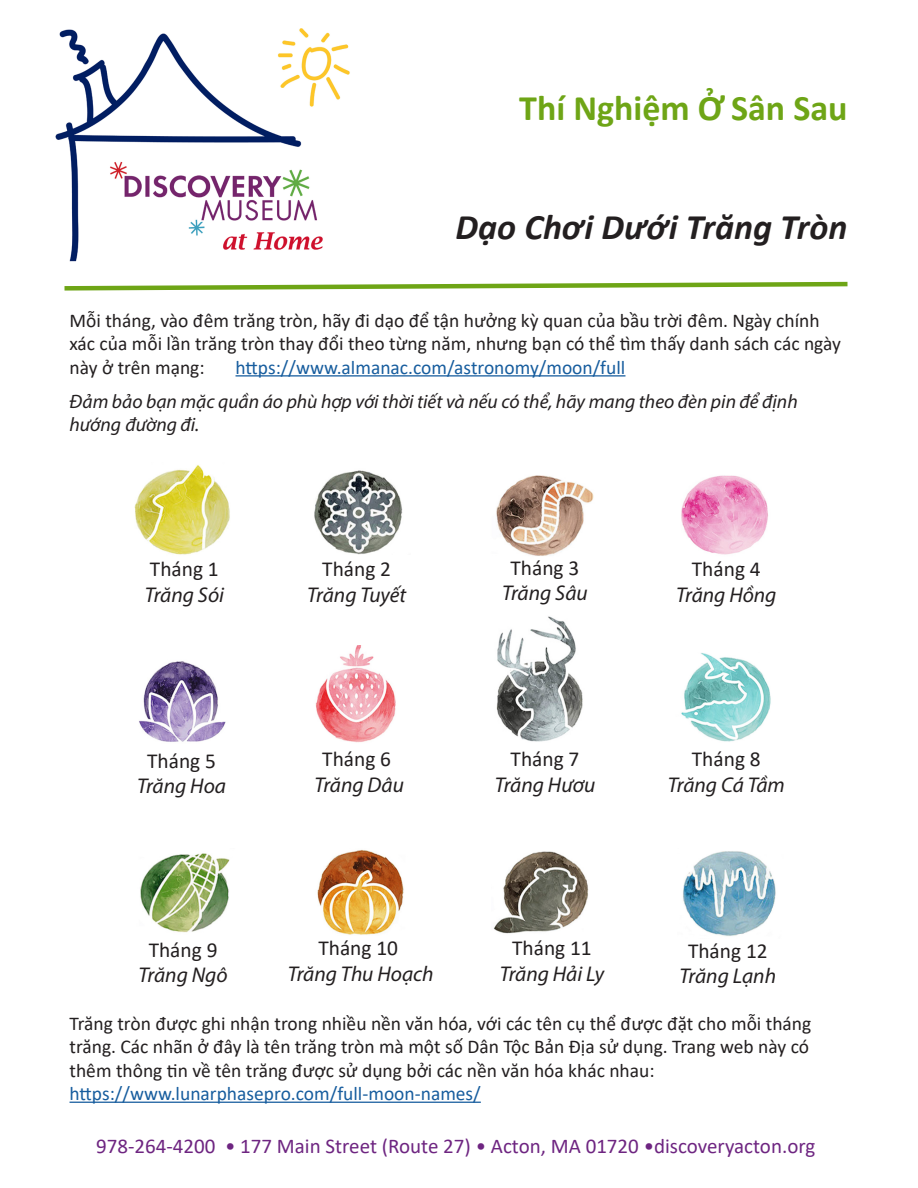
<style>
.page{position:relative;width:918px;height:1188px;background:#fff}
.page>*{position:absolute;margin:0;border:0;box-sizing:border-box;transform-origin:0 0}
.t1{font:italic 700 36px "Calibri";color:#231f20}
.t2{font:700 36px "Calibri";color:#6ea516}
.t3{font:italic 21.3px/25.7px "Myriad Pro";color:#231f20;text-align:center}
.t4{font:21.3px "Calibri";color:#231f20}
.t5{font:21px "Calibri";color:#6e2581}
.t6{font:19.5px/23.4px "Calibri";color:#231f20}
.t7{font:italic 19.5px/23.4px "Myriad Pro";color:#231f20}
.t8{font:19.5px "Calibri";color:#175d9e}
.s1{font-family:"Calibri";font-style:normal}
.s2{color:#175d9e}
</style>
<div class="page">
<img style="left:55px;top:28px;width:295px;height:234px">
<svg style="left:64px;top:281px;width:784px;height:10px"></svg>
<hr style="left:236px;top:375px;width:389px;height:2px;background:#175d9e">
<hr style="left:70px;top:1102px;width:411px;height:1px;background:#175d9e">
<img style="left:134px;top:465px;width:96px;height:90px">
<img style="left:681px;top:475px;width:87px;height:80px">
<img style="left:314px;top:470px;width:89px;height:85px">
<img style="left:496px;top:475px;width:98px;height:81px">
<img style="left:317px;top:850px;width:87px;height:85px">
<img style="left:140px;top:853px;width:90px;height:80px">
<img style="left:683px;top:851px;width:93px;height:85px">
<img style="left:494px;top:851px;width:95px;height:83px">
<img style="left:496px;top:616px;width:87px;height:126px">
<img style="left:681px;top:653px;width:90px;height:89px">
<img style="left:315px;top:646px;width:81px;height:97px">
<img style="left:139px;top:661px;width:87px;height:81px">
<p class="t2" style="left:519px;top:82px;width:330px">Thí Nghiệm Ở Sân Sau</p>
<p class="t1" style="left:456px;top:201px;width:393px">Dạo Chơi Dưới Trăng Tròn</p>
<p class="t6" style="left:70px;top:308px;width:773px">Mỗi tháng, vào đêm trăng tròn, hãy đi dạo để tận hưởng kỳ quan của bầu trời đêm. Ngày chính xác của mỗi lần trăng tròn thay đổi theo từng năm, nhưng bạn có thể tìm thấy danh sách các ngày này ở trên mạng:</p>
<p class="t8" style="left:236px;top:354px;width:391px">https://www.almanac.com/astronomy/moon/full</p>
<p class="t7" style="left:70px;top:389px;width:730px">Đảm bảo bạn mặc quần áo phù hợp với thời tiết và nếu có thể, hãy mang theo đèn pin để định hướng đường đi.</p>
<p class="t4" style="left:150px;top:554px;width:70px">Tháng 1</p>
<p class="t3" style="left:145px;top:581px;width:81px">Trăng Sói</p>
<p class="t4" style="left:147px;top:746px;width:70px">Tháng 5</p>
<p class="t3" style="left:137px;top:773px;width:90px">Trăng Hoa</p>
<p class="t3" style="left:307px;top:556px;width:100px"><span class="s1">Tháng 2<br></span>Trăng Tuyết</p>
<p class="t4" style="left:510px;top:553px;width:70px">Tháng 3</p>
<p class="t3" style="left:502px;top:580px;width:87px">Trăng Sâu</p>
<p class="t4" style="left:322px;top:744px;width:70px">Tháng 6</p>
<p class="t3" style="left:314px;top:771px;width:91px">Trăng Dâu</p>
<p class="t4" style="left:511px;top:744px;width:70px">Tháng 7</p>
<p class="t3" style="left:495px;top:772px;width:102px">Trăng Hươu</p>
<p class="t3" style="left:139px;top:936px;width:91px"><span class="s1">Tháng 9<br></span>Trăng Ngô</p>
<p class="t4" style="left:318px;top:933px;width:81px">Tháng 10</p>
<p class="t3" style="left:288px;top:960px;width:147px">Trăng Thu Hoạch</p>
<p class="t4" style="left:512px;top:933px;width:81px">Tháng 11</p>
<p class="t3" style="left:500px;top:960px;width:106px">Trăng Hải Ly</p>
<p class="t4" style="left:692px;top:554px;width:70px">Tháng 4</p>
<p class="t3" style="left:676px;top:581px;width:102px">Trăng Hồng</p>
<p class="t4" style="left:692px;top:744px;width:70px">Tháng 8</p>
<p class="t3" style="left:668px;top:771px;width:118px">Trăng Cá Tầm</p>
<p class="t4" style="left:688px;top:936px;width:81px">Tháng 12</p>
<p class="t3" style="left:680px;top:963px;width:98px">Trăng Lạnh</p>
<p class="t6" style="left:70px;top:1011px;width:743px">Trăng tròn được ghi nhận trong nhiều nền văn hóa, với các tên cụ thể được đặt cho mỗi tháng trăng. Các nhãn ở đây là tên trăng tròn mà một số Dân Tộc Bản Địa sử dụng. Trang web này có thêm thông tin về tên trăng được sử dụng bởi các nền văn hóa khác nhau: <span class="s2">https://www.lunarphasepro.com/full-moon-names/</span></p>
<p class="t5" style="left:96px;top:1132px;width:721px">978-264-4200 • 177 Main Street (Route 27) • Acton, MA 01720 •discoveryacton.org</p>
</div>
